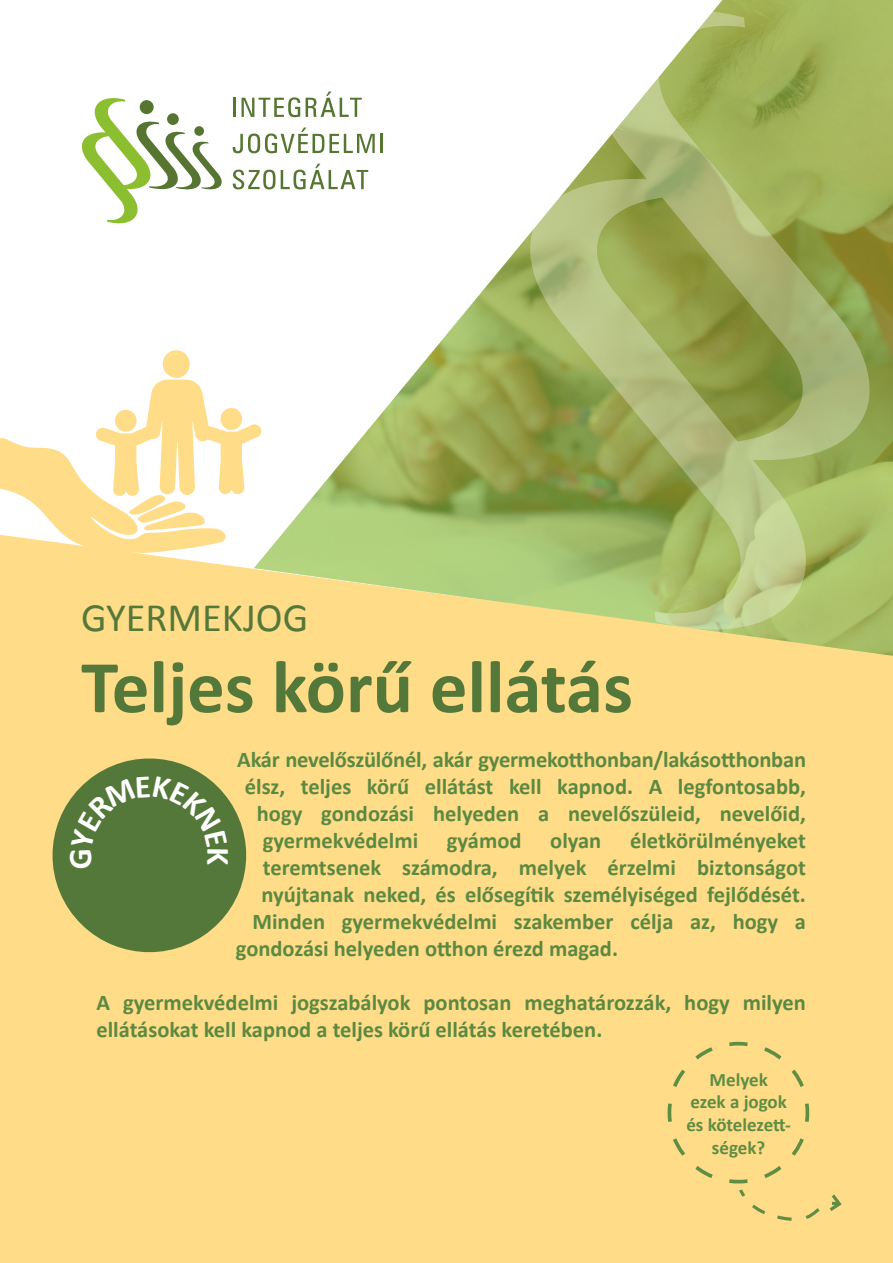
<style>
.page{position:relative;width:893px;height:1263px;background:#fff}
.page>*{position:absolute;margin:0;border:0;box-sizing:border-box;transform-origin:0 0}
.t1{font:700 75px "Calibri";color:#547839}
.t2{font:40.5px "Calibri";color:#547839}
.t3{font:700 22.5px/27px "Calibri";color:#5c8941}
.t4{font:700 19.05px/22.8px "Calibri";color:#5f8d44;text-align:center}
</style>
<div class="page">
<div style="left:0;top:653px;width:893px;height:610px;background:#ffdc88"></div>
<svg style="left:0;top:97px;width:254px;height:556px"></svg>
<img style="left:254px;top:0;width:639px;height:656px">
<svg style="left:0;top:350px;width:261px;height:205px"></svg>
<svg style="left:529px;top:149px;width:316px;height:482px;background:#acbe71"></svg>
<svg style="left:554px;top:8px;width:317px;height:482px;background:#a9b56f"></svg>
<svg style="left:39px;top:745px;width:221px;height:220px;background:#b1ae64"></svg>
<div style="left:666px;top:1040px;width:178px;height:182px;background:#ffdc88"></div>
<svg style="left:234px;top:98px;width:2px;height:19px"></svg>
<svg style="left:242px;top:97px;width:58px;height:20px"></svg>
<svg style="left:306px;top:91px;width:56px;height:26px"></svg>
<svg style="left:233px;top:128px;width:142px;height:25px"></svg>
<hr style="left:380px;top:134px;width:3px;height:19px;background:#557531">
<svg style="left:233px;top:170px;width:42px;height:19px"></svg>
<svg style="left:281px;top:164px;width:87px;height:25px"></svg>
<svg style="left:74px;top:97px;width:152px;height:131px"></svg>
<div style="left:140px;top:100px;width:14px;height:14px;background:#557531;border-radius:50%"></div>
<div style="left:70px;top:776px;width:159px;height:92px;background:#547839"></div>
<h2 class="t2" style="left:81px;top:592px;width:229px">GYERMEKJOG</h2>
<h1 class="t1" style="left:81px;top:634px;width:553px">Teljes körű ellátás</h1>
<p class="t3" style="left:237px;top:745px;width:570px">Akár nevelőszülőnél, akár gyermekotthonban/lakásotthonban</p>
<p class="t3" style="left:245px;top:772px;width:563px">élsz, teljes körű ellátást kell kapnod. A legfontosabb,</p>
<p class="t3" style="left:257px;top:799px;width:551px">hogy gondozási helyeden a nevelőszüleid, nevelőid,</p>
<p class="t3" style="left:263px;top:826px;width:157px">gyermekvédelmi</p>
<p class="t3" style="left:447px;top:826px;width:76px">gyámod</p>
<p class="t3" style="left:550px;top:826px;width:53px">olyan</p>
<p class="t3" style="left:630px;top:826px;width:177px">életkörülményeket</p>
<p class="t3" style="left:263px;top:853px;width:545px">teremtsenek számodra, melyek érzelmi biztonságot</p>
<p class="t3" style="left:261px;top:880px;width:546px">nyújtanak neked, és elősegítik személyiséged fejlődését.</p>
<p class="t3" style="left:252px;top:907px;width:555px">Minden gyermekvédelmi szakember célja az, hogy a</p>
<p class="t3" style="left:236px;top:934px;width:384px">gondozási helyeden otthon érezd magad.</p>
<p class="t3" style="left:96px;top:988px;width:711px">A gyermekvédelmi jogszabályok pontosan meghatározzák, hogy milyen ellátásokat kell kapnod a teljes körű ellátás keretében.</p>
<p class="t4" style="left:686px;top:1067px;width:106px">Melyek<br>ezek a jogok és kötelezett&shy;ségek?</p>
</div>
